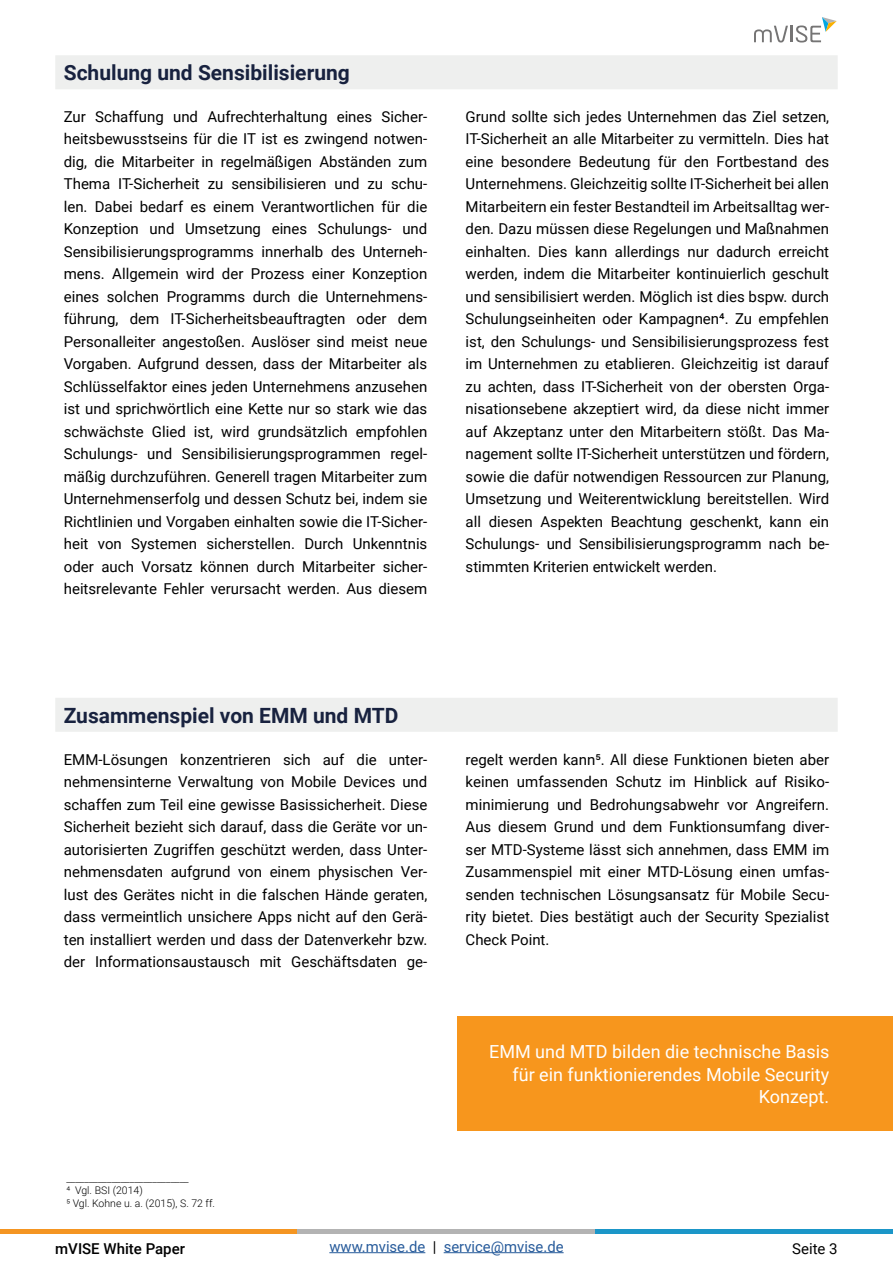
<style>
.page{position:relative;width:893px;height:1263px;background:#fff}
.page>*{position:absolute;margin:0;border:0;box-sizing:border-box;transform-origin:0 0}
.t1{font:700 21px "Roboto";color:#18223f}
.t2{font:18px/22.5px "Roboto";color:#fff;text-align:right}
.t3{font:15px/22.5px "Roboto";color:#000;text-align:justify}
.t4{font:15px "Roboto";color:#275b9b}
.t5{font:500 15px "Roboto";color:#000}
.t6{font:300 10.5px/12.6px "Roboto";color:#000}
.s1{color:#000}
</style>
<div class="page">
<svg style="left:754px;top:17px;width:83px;height:26px"></svg>
<div style="left:55px;top:55px;width:783px;height:34px;background:#eeefee"></div>
<hr style="left:0;top:1229px;width:298px;height:4px;background:#f49522">
<hr style="left:298px;top:1229px;width:297px;height:4px;background:#b3b3b3">
<hr style="left:595px;top:1229px;width:298px;height:4px;background:#1b96c8">
<hr style="left:329px;top:1252px;width:96px;height:1px;background:#275b9b">
<hr style="left:444px;top:1252px;width:120px;height:1px;background:#275b9b">
<div style="left:457px;top:1016px;width:436px;height:115px;background:#f7961d"></div>
<div style="left:55px;top:698px;width:783px;height:34px;background:#eeefee"></div>
<h1 class="t1" style="left:64px;top:58px;width:288px">Schulung und Sensibilisierung</h1>
<p class="t3" style="left:64px;top:105px;width:365px">Zur Schaffung und Aufrechterhaltung eines Sicher&shy;heitsbewusstseins für die IT ist es zwingend notwen&shy;dig, die Mitarbeiter in regelmäßigen Abständen zum Thema IT-Sicherheit zu sensibilisieren und zu schu&shy;len. Dabei bedarf es einem Verantwortlichen für die Konzeption und Umsetzung eines Schulungs- und Sensibilisierungsprogramms innerhalb des Unterneh&shy;mens. Allgemein wird der Prozess einer Konzeption eines solchen Programms durch die Unternehmens&shy;führung, dem IT-Sicherheitsbeauftragten oder dem Personalleiter angestoßen. Auslöser sind meist neue Vorgaben. Aufgrund dessen, dass der Mitarbeiter als Schlüsselfaktor eines jeden Unternehmens anzusehen ist und sprichwörtlich eine Kette nur so stark wie das schwächste Glied ist, wird grundsätzlich empfohlen Schulungs- und Sensibilisierungsprogrammen regel&shy;mäßig durchzuführen. Generell tragen Mitarbeiter zum Unternehmenserfolg und dessen Schutz bei, indem sie Richtlinien und Vorgaben einhalten sowie die IT-Sicher&shy;heit von Systemen sicherstellen. Durch Unkenntnis oder auch Vorsatz können durch Mitarbeiter sicher&shy;heitsrelevante Fehler verursacht werden. Aus diesem</p>
<p class="t3" style="left:466px;top:105px;width:365px">Grund sollte sich jedes Unternehmen das Ziel setzen, IT-Sicherheit an alle Mitarbeiter zu vermitteln. Dies hat eine besondere Bedeutung für den Fortbestand des Unternehmens. Gleichzeitig sollte IT-Sicherheit bei allen Mitarbeitern ein fester Bestandteil im Arbeitsalltag wer&shy;den. Dazu müssen diese Regelungen und Maßnahmen einhalten. Dies kann allerdings nur dadurch erreicht werden, indem die Mitarbeiter kontinuierlich geschult und sensibilisiert werden. Möglich ist dies bspw. durch Schulungseinheiten oder Kampagnen4. Zu empfehlen ist, den Schulungs- und Sensibilisierungsprozess fest im Unternehmen zu etablieren. Gleichzeitig ist darauf zu achten, dass IT-Sicherheit von der obersten Orga&shy;nisationsebene akzeptiert wird, da diese nicht immer auf Akzeptanz unter den Mitarbeitern stößt. Das Ma&shy;nagement sollte IT-Sicherheit unterstützen und fördern, sowie die dafür notwendigen Ressourcen zur Planung, Umsetzung und Weiterentwicklung bereitstellen. Wird all diesen Aspekten Beachtung geschenkt, kann ein Schulungs- und Sensibilisierungsprogramm nach be&shy;stimmten Kriterien entwickelt werden.</p>
<h1 class="t1" style="left:64px;top:700px;width:336px">Zusammenspiel von EMM und MTD</h1>
<p class="t3" style="left:64px;top:747px;width:365px">EMM-Lösungen konzentrieren sich auf die unter&shy;nehmensinterne Verwaltung von Mobile Devices und schaffen zum Teil eine gewisse Basissicherheit. Diese Sicherheit bezieht sich darauf, dass die Geräte vor un&shy;autorisierten Zugriffen geschützt werden, dass Unter&shy;nehmensdaten aufgrund von einem physischen Ver&shy;lust des Gerätes nicht in die falschen Hände geraten, dass vermeintlich unsichere Apps nicht auf den Gerä&shy;ten installiert werden und dass der Datenverkehr bzw. der Informationsaustausch mit Geschäftsdaten ge-</p>
<p class="t3" style="left:466px;top:747px;width:365px">regelt werden kann5. All diese Funktionen bieten aber keinen umfassenden Schutz im Hinblick auf Risiko&shy;minimierung und Bedrohungsabwehr vor Angreifern.<br>Aus diesem Grund und dem Funktionsumfang diver&shy;ser MTD-Systeme lässt sich annehmen, dass EMM im Zusammenspiel mit einer MTD-Lösung einen umfas&shy;senden technischen Lösungsansatz für Mobile Secu&shy;rity bietet. Dies bestätigt auch der Security Spezialist Check Point.</p>
<p class="t6" style="left:66px;top:1184px;width:150px">4 Vgl. BSI (2014)<br>5 Vgl. Kohne u. a. (2015), S. 72 ff.</p>
<p class="t2" style="left:489px;top:1040px;width:342px">EMM und MTD bilden die technische Basis für ein funktionierendes Mobile Security<br>Konzept.</p>
<p class="t5" style="left:55px;top:1238px;width:131px">mVISE White Paper</p>
<p class="t4" style="left:329px;top:1236px;width:236px">www.mvise.de <span class="s1">|</span> service@mvise.de</p>
<p class="t3" style="left:792px;top:1236px;width:47px">Seite 3</p>
</div>
